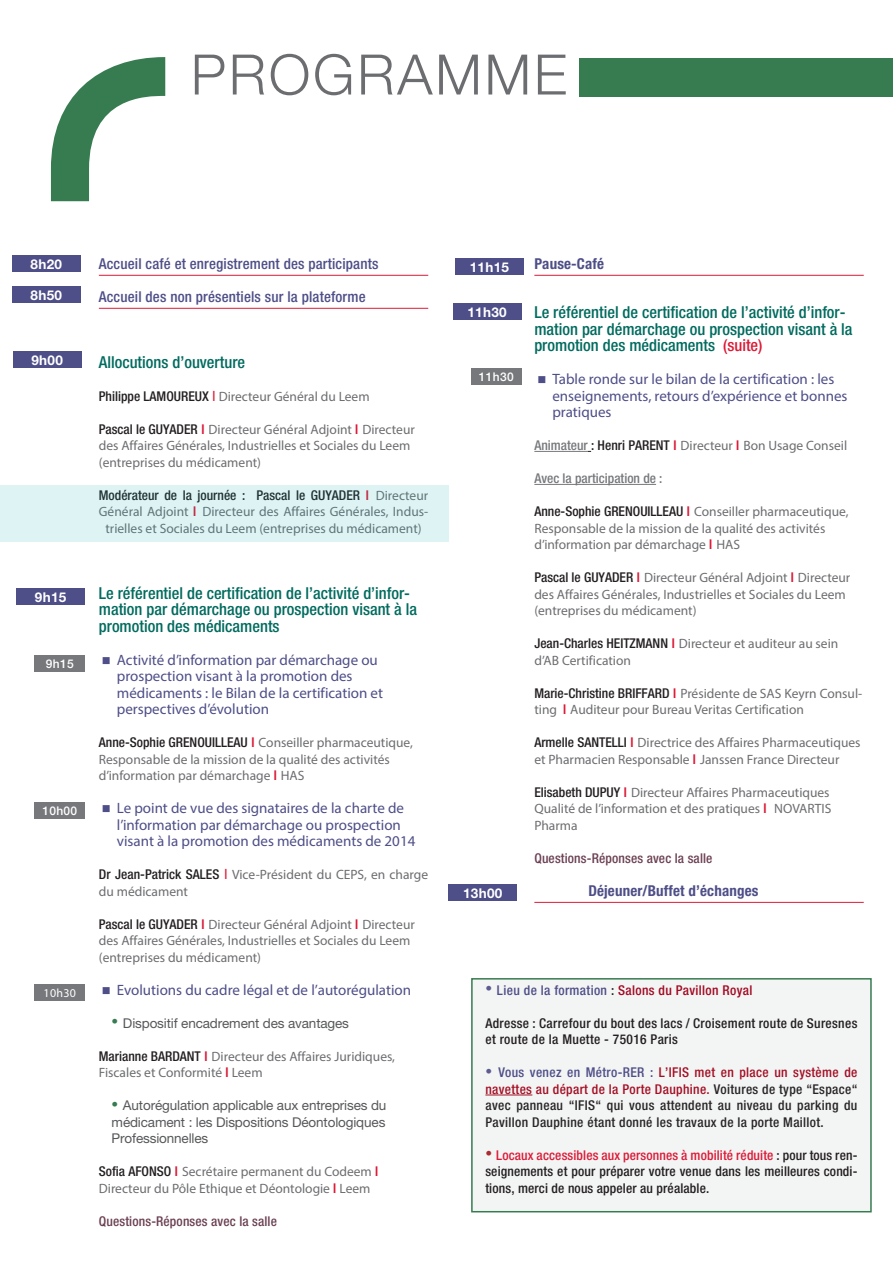
<style>
.page{position:relative;width:893px;height:1263px;background:#fff}
.page>*{position:absolute;margin:0;border:0;box-sizing:border-box;transform-origin:0 0}
.t1{font:300 55.8px "Helvetica Neue";letter-spacing:.05em;color:#6c6d70}
.Sujet{font:500 condensed 16.5px/16.5px "Helvetica Neue";color:#006b5e}
.t2{font:15px/16.5px "Myriad Pro";color:#4e4e88}
.Temps_de_pause{font:500 condensed 15px "Helvetica Neue";letter-spacing:.01em;color:#4e4e88}
.Temps_de_pause-2{font:700 condensed 15px "Helvetica Neue";letter-spacing:.01em;color:#4e4e88}
.Sujet-2{font:13.5px/16.5px "Myriad Pro";color:#6c6d70}
.B_06_Texte_courrant{font:500 condensed 13.5px/16.5px "Helvetica Neue";letter-spacing:.025em;color:#231f20}
.B_06_Texte_courrant-2{font:500 condensed 13.5px/16.5px "Helvetica Neue";letter-spacing:.025em;color:#282526;text-align:justify}
.B_06_Texte_courrant-3{font:13.5px "Helvetica Neue";letter-spacing:-.01em;color:#57585a}
.t3{font:500 condensed 13.5px "Helvetica Neue";letter-spacing:.01em;color:#6b4052}
.B_06_Texte_courrant-4{font:500 condensed 13.5px "Helvetica Neue";letter-spacing:.025em;color:#a20821}
.t4{font:700 13.5px "Helvetica Neue";letter-spacing:.025em;color:#fff}
.t5{font:500 condensed 13.5px "Helvetica Neue";color:#76787b}
.t6{font:500 12px "Helvetica Neue";letter-spacing:.025em;color:#fff}
.t7{font:12px "Myriad Pro";letter-spacing:.025em;color:#fff}
.s1{font-family:"Helvetica Neue";font-weight:500;font-stretch:condensed;color:#231f20}
.s2{font-size:15px;color:#dc1a36}
.s3{font-family:"Helvetica Neue";font-weight:500;color:#dc1a36}
.s4{font-weight:500;font-stretch:condensed;color:#377c51}
.s5{color:#dc1a36}
.s6{font-family:"Helvetica Neue";font-weight:500;font-stretch:condensed;color:#76787b}
.s7{color:#5d5b91}
.s8{color:#4e4e88}
.s9{color:#231f20}
.s10{color:#a40f24}
.s11{color:#ab2c30}
</style>
<div class="page">
<hr style="left:99px;top:275px;width:329px;height:1px;background:#dc1a36">
<hr style="left:99px;top:308px;width:329px;height:1px;background:#dc1a36">
<div style="left:12px;top:256px;width:69px;height:16px;background:#4e4e88"></div>
<div style="left:13px;top:351px;width:69px;height:17px;background:#4e4e88"></div>
<div style="left:16px;top:588px;width:69px;height:16px;background:#4e4e88"></div>
<svg style="left:51px;top:57px;width:114px;height:144px"></svg>
<div style="left:580px;top:58px;width:313px;height:38px;background:#377c51"></div>
<hr style="left:534px;top:275px;width:330px;height:1px;background:#dc1a36">
<hr style="left:534px;top:451px;width:54px;height:1px;background:#76787b">
<hr style="left:534px;top:484px;width:122px;height:1px;background:#76787b">
<hr style="left:534px;top:902px;width:330px;height:1px;background:#dc1a36">
<div style="left:448px;top:884px;width:69px;height:17px;background:#4e4e88"></div>
<div style="left:0;top:485px;width:448px;height:56px;background:#def3f4"></div>
<div style="left:472px;top:979px;width:399px;height:233px;background:#f3f4f4"></div>
<hr style="left:485px;top:1095px;width:47px;height:1px;background:#a40f24">
<div style="left:471px;top:978px;width:401px;height:234px;border:2px solid #377c51"></div>
<div style="left:12px;top:286px;width:69px;height:17px;background:#4e4e88"></div>
<div style="left:35px;top:655px;width:50px;height:16px;background:#76787b"></div>
<div style="left:35px;top:802px;width:50px;height:17px;background:#76787b"></div>
<div style="left:35px;top:984px;width:50px;height:16px;background:#76787b"></div>
<div style="left:471px;top:368px;width:51px;height:16px;background:#76787b"></div>
<div style="left:455px;top:258px;width:69px;height:17px;background:#4e4e88"></div>
<div style="left:453px;top:303px;width:68px;height:16px;background:#4e4e88"></div>
<p class="t1" style="left:191px;top:41px;width:378px">PROGRAMME</p>
<p class="t4" style="left:31px;top:256px;width:33px">8h20</p>
<p class="t4" style="left:31px;top:287px;width:33px">8h50</p>
<p class="t4" style="left:31px;top:352px;width:33px">9h00</p>
<p class="t4" style="left:35px;top:589px;width:33px">9h15</p>
<p class="t6" style="left:46px;top:656px;width:29px">9h15</p>
<p class="t6" style="left:42px;top:804px;width:36px">10h00</p>
<p class="t7" style="left:44px;top:985px;width:34px">10h30</p>
<p class="Temps_de_pause" style="left:99px;top:254px;width:281px">Accueil café et enregistrement des participants</p>
<p class="Temps_de_pause" style="left:99px;top:287px;width:268px">Accueil des non présentiels sur la plateforme</p>
<p class="Sujet" style="left:99px;top:353px;width:148px">Allocutions d’ouverture</p>
<p class="Sujet-2" style="left:99px;top:388px;width:272px"><span class="s1">Philippe LAMOUREUX</span> <span class="s2">I</span> Directeur Général du Leem</p>
<p class="Sujet-2" style="left:99px;top:421px;width:317px"><span class="s1">Pascal le GUYADER</span> <span class="s3">I</span> Directeur Général Adjoint <span class="s3">I</span> Directeur des Affaires Générales, Industrielles et Sociales du Leem (entreprises du médicament)</p>
<p class="Sujet-2" style="left:99px;top:487px;width:331px;text-align:center"><span class="s1">Modérateur de la journée : Pascal le GUYADER</span> <span class="s3">I</span> Directeur<br>Général Adjoint <span class="s3">I</span> Directeur des Affaires Générales, Indus&shy;trielles et Sociales du Leem (entreprises du médicament)</p>
<p class="Sujet" style="left:99px;top:584px;width:320px">Le référentiel de certification de l’activité d’infor&shy;mation par démarchage ou prospection visant à la promotion des médicaments</p>
<p class="t2" style="left:117px;top:651px;width:268px">Activité d’information par démarchage ou prospection visant à la promotion des médicaments : le Bilan de la certification et perspectives d’évolution</p>
<p class="Sujet-2" style="left:99px;top:734px;width:316px"><span class="s1">Anne-Sophie GRENOUILLEAU</span> <span class="s3">I</span> Conseiller pharmaceutique,<br>Responsable de la mission de la qualité des activités d’information par démarchage <span class="s3">I</span> HAS</p>
<p class="t2" style="left:117px;top:799px;width:300px">Le point de vue des signataires de la charte de l’information par démarchage ou prospection visant à la promotion des médicaments de 2014</p>
<p class="Sujet-2" style="left:99px;top:866px;width:331px"><span class="s1">Dr Jean-Patrick SALES</span> <span class="s2">I</span> Vice-Président du CEPS, en charge du médicament</p>
<p class="Sujet-2" style="left:99px;top:916px;width:317px"><span class="s1">Pascal le GUYADER</span> <span class="s3">I</span> Directeur Général Adjoint <span class="s3">I</span> Directeur des Affaires Générales, Industrielles et Sociales du Leem (entreprises du médicament)</p>
<p class="t2" style="left:117px;top:981px;width:296px">Evolutions du cadre légal et de l’autorégulation</p>
<p class="B_06_Texte_courrant-3" style="left:112px;top:1015px;width:239px"><span class="s4">•</span> Dispositif encadrement des avantages</p>
<p class="Sujet-2" style="left:99px;top:1048px;width:298px"><span class="s1">Marianne BARDANT</span> <span class="s3">I</span> Directeur des Affaires Juridiques,<br>Fiscales et Conformité <span class="s3">I</span> Leem</p>
<p class="B_06_Texte_courrant-3" style="left:112px;top:1097px;width:276px"><span class="s4">•</span> Autorégulation applicable aux entreprises du</p>
<p class="B_06_Texte_courrant-3" style="left:112px;top:1114px;width:275px">médicament : les Dispositions Déontologiques</p>
<p class="B_06_Texte_courrant-3" style="left:112px;top:1130px;width:98px">Professionnelles</p>
<p class="Sujet-2" style="left:99px;top:1163px;width:281px"><span class="s1">Sofia AFONSO</span> <span class="s3">I</span> Secrétaire permanent du Codeem <span class="s3">I</span></p>
<p class="Sujet-2" style="left:99px;top:1180px;width:273px">Directeur du Pôle Ethique et Déontologie <span class="s3">I</span> Leem</p>
<p class="t3" style="left:99px;top:1213px;width:180px">Questions-Réponses avec la salle</p>
<p class="t4" style="left:470px;top:259px;width:41px">11h15</p>
<p class="t4" style="left:467px;top:303px;width:41px">11h30</p>
<p class="t6" style="left:479px;top:370px;width:36px">11h30</p>
<p class="Temps_de_pause-2" style="left:534px;top:254px;width:71px">Pause-Café</p>
<p class="Sujet" style="left:534px;top:304px;width:320px">Le référentiel de certification de l’activité d’infor&shy;mation par démarchage ou prospection visant à la promotion des médicaments <span class="s5">(suite)</span></p>
<p class="t2" style="left:552px;top:370px;width:297px">Table ronde sur le bilan de la certification : les enseignements, retours d’expérience et bonnes pratiques</p>
<p class="Sujet-2" style="left:534px;top:437px;width:314px"><span class="s6">Animateur</span> <span class="s1">: Henri PARENT</span> <span class="s3">I</span> Directeur <span class="s3">I</span> Bon Usage Conseil</p>
<p class="t5" style="left:534px;top:470px;width:130px">Avec la participation de :</p>
<p class="Sujet-2" style="left:534px;top:503px;width:316px"><span class="s1">Anne-Sophie GRENOUILLEAU</span> <span class="s3">I</span> Conseiller pharmaceutique,<br>Responsable de la mission de la qualité des activités d’information par démarchage <span class="s3">I</span> HAS</p>
<p class="Sujet-2" style="left:534px;top:569px;width:317px"><span class="s1">Pascal le GUYADER</span> <span class="s3">I</span> Directeur Général Adjoint <span class="s3">I</span> Directeur des Affaires Générales, Industrielles et Sociales du Leem (entreprises du médicament)</p>
<p class="Sujet-2" style="left:534px;top:635px;width:306px"><span class="s1">Jean-Charles HEITZMANN</span> <span class="s3">I</span> Directeur et auditeur au sein d’AB Certification</p>
<p class="Sujet-2" style="left:534px;top:685px;width:329px"><span class="s1">Marie-Christine BRIFFARD</span> <span class="s3">I</span> Présidente de SAS Keyrn Consul&shy;ting <span class="s3">I</span> Auditeur pour Bureau Veritas Certification</p>
<p class="Sujet-2" style="left:534px;top:734px;width:328px"><span class="s1">Armelle SANTELLI</span> <span class="s3">I</span> Directrice des Affaires Pharmaceutiques et Pharmacien Responsable <span class="s3">I</span> Janssen France Directeur</p>
<p class="Sujet-2" style="left:534px;top:784px;width:297px"><span class="s1">Elisabeth DUPUY</span> <span class="s3">I</span> Directeur Affaires Pharmaceutiques</p>
<p class="Sujet-2" style="left:534px;top:800px;width:299px">Qualité de l’information et des pratiques <span class="s3">I</span> NOVARTIS<br>Pharma</p>
<p class="t3" style="left:534px;top:850px;width:180px">Questions-Réponses avec la salle</p>
<p class="t4" style="left:463px;top:885px;width:41px">13h00</p>
<p class="Temps_de_pause-2" style="left:588px;top:881px;width:172px">Déjeuner/Buffet d’échanges</p>
<p class="B_06_Texte_courrant-4" style="left:485px;top:982px;width:268px"><span class="s7">•</span> <span class="s8">Lieu de la formation</span> <span class="s9">:</span> Salons du Pavillon Royal</p>
<p class="B_06_Texte_courrant" style="left:485px;top:1014px;width:374px">Adresse : Carrefour du bout des lacs / Croisement route de Suresnes et route de la Muette - 75016 Paris</p>
<p class="B_06_Texte_courrant-2" style="left:485px;top:1064px;width:374px"><span class="s7">•</span> <span class="s8">Vous venez en Métro-RER :</span> <span class="s10">L’IFIS met en place un système de navettes au départ de la Porte Dauphine.</span> Voitures de type “Espace“ avec panneau “IFIS“ qui vous attendent au niveau du parking du Pavillon Dauphine étant donné les travaux de la porte Maillot.</p>
<p class="B_06_Texte_courrant" style="left:485px;top:1146px;width:374px;text-align:justify"><span class="s11">•</span> <span class="s5">Locaux accessibles aux personnes à mobilité réduite</span> : pour tous ren&shy;seignements et pour préparer votre venue dans les meilleures condi&shy;tions, merci de nous appeler au préalable.</p>
</div>
